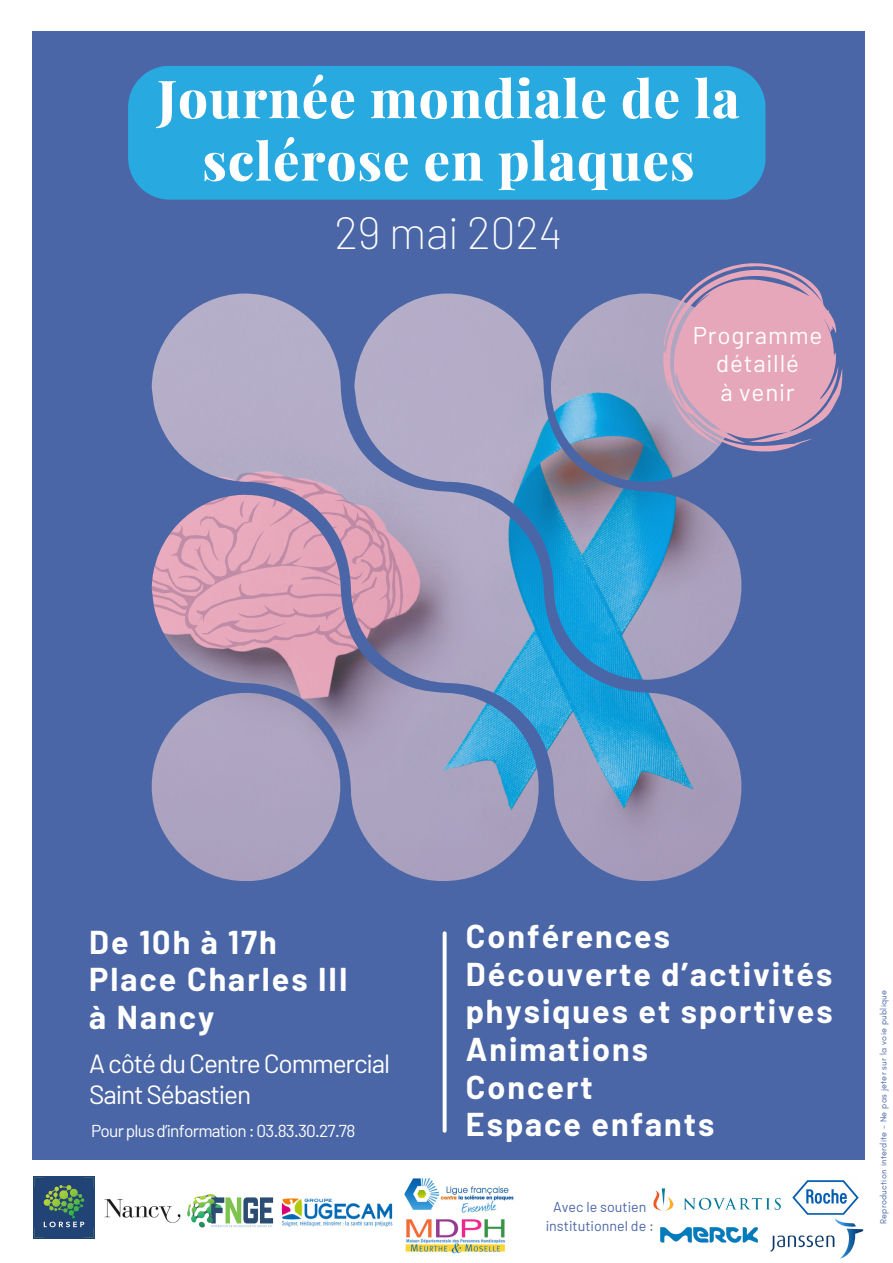
<style>
.page{position:relative;width:893px;height:1263px;background:#fff}
.page>*{position:absolute;margin:0;border:0;box-sizing:border-box;transform-origin:0 0}
.t1{font:800 52.5px/62.4px "Playfair Display";letter-spacing:.02em;color:#fff;text-align:center}
.t2{font:200 45px "Barlow";letter-spacing:-.01em;color:#fff}
.t3{font:700 32.25px/37.7px "Barlow";letter-spacing:.06em;color:#fff}
.t4{font:26.25px/30.4px "Barlow";letter-spacing:-.045em;color:#fff}
.t5{font:24.15px/28.1px "Barlow";letter-spacing:.035em;color:#fff;text-align:center}
.t6{font:17.25px "Barlow";letter-spacing:-.045em;color:#fff}
.t7{font:14.25px/19.6px "Barlow";color:#4b66a6;text-align:center}
.t8{font:9px "Glacial Indifference";letter-spacing:.03em;color:#4b66a6}
</style>
<div class="page">
<div style="left:32px;top:31px;width:832px;height:1128px;background:#4b66a6"></div>
<hr style="left:443px;top:933px;width:3px;height:198px;background:#fff">
<img style="left:152px;top:294px;width:589px;height:587px">
<svg style="left:663px;top:263px;width:179px;height:188px"></svg>
<img style="left:34px;top:1177px;width:61px;height:61px">
<img style="left:281px;top:1198px;width:112px;height:29px">
<img style="left:187px;top:1193px;width:87px;height:35px">
<img style="left:104px;top:1199px;width:77px;height:24px">
<img style="left:661px;top:1227px;width:96px;height:16px">
<img style="left:792px;top:1180px;width:67px;height:31px">
<img style="left:770px;top:1211px;width:94px;height:48px">
<div style="left:128px;top:66px;width:637px;height:134px;background:#28a9df"></div>
<img style="left:405px;top:1178px;width:108px;height:34px">
<img style="left:405px;top:1219px;width:100px;height:35px">
<img style="left:653px;top:1188px;width:128px;height:23px">
<p class="t1" style="left:157px;top:65px;width:584px">Journée mondiale de la sclérose en plaques</p>
<p class="t2" style="left:334px;top:204px;width:230px">29 mai 2024</p>
<p class="t5" style="left:692px;top:321px;width:131px">Programme détaillé<br>à venir</p>
<h1 class="t3" style="left:89px;top:922px;width:260px">De 10h à 17h<br>Place Charles III à Nancy</h1>
<p class="t4" style="left:89px;top:1047px;width:302px">A côté du Centre Commercial<br>Saint Sébastien</p>
<p class="t6" style="left:91px;top:1119px;width:266px">Pour plus d’information : 03.83.30.27.78</p>
<p class="t3" style="left:466px;top:916px;width:368px">Conférences<br>Découverte d’activités physiques et sportives<br>Animations<br>Concert<br>Espace enfants</p>
<p class="t7" style="left:546px;top:1196px;width:110px">Avec le soutien institutionnel de :</p>
<p class="t8" style="left:878px;top:1224px;width:235px;rotate:-90deg">Reproduction interdite - Ne pas jeter sur la voie publique</p>
</div>
